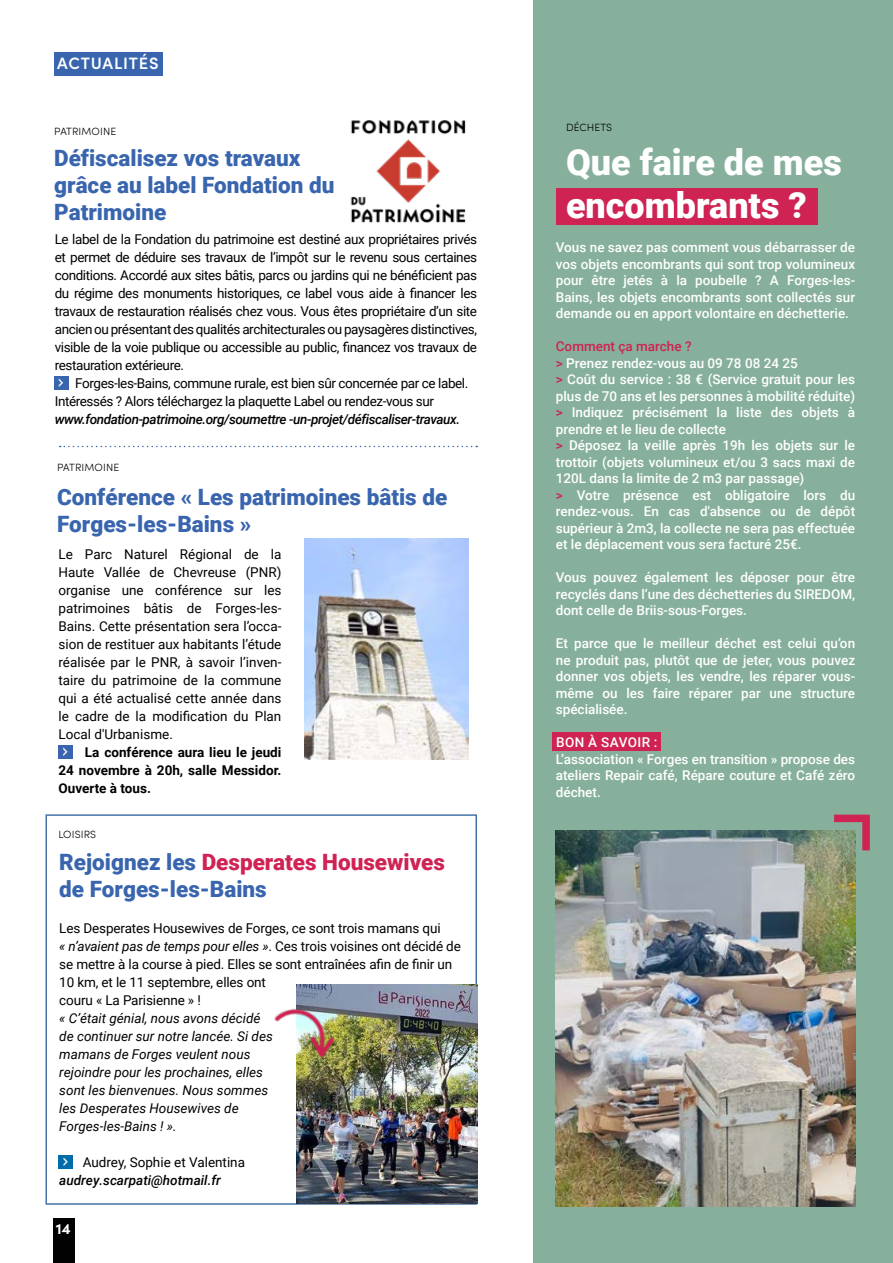
<style>
.page{position:relative;width:893px;height:1263px;background:#fff}
.page>*{position:absolute;margin:0;border:0;box-sizing:border-box;transform-origin:0 0}
.t1{font:900 36px/43.2px "Roboto";color:#fff}
.t2{font:900 22.5px/27px "Roboto";color:#3965ae}
.t3{font:600 16.5px "Sofia Pro";letter-spacing:.05em;color:#fff}
.t4{font:700 15px "Sofia Pro";color:#fff}
.t5{font:500 13.5px/16.5px "Roboto";color:#fff;text-align:justify}
.t6{font:13.5px/18px "Roboto";letter-spacing:-.01em;color:#000;text-align:justify}
.t7{font:italic 13.5px/18px "Roboto";color:#000}
.t8{font:13.5px/18px "Roboto";letter-spacing:-.03em;color:#000}
.t9{font:italic 500 13.5px "Roboto";letter-spacing:-.03em;color:#000}
.t10{font:700 13.5px/18px "Roboto";color:#000;text-align:justify}
.t11{font:italic 500 13.5px "Roboto";color:#000}
.t12{font:12px "Sifonn Basic";color:#fff}
.t13{font:300 10.5px "Sofia Pro";letter-spacing:.01em;color:#000}
.s1{color:#d02254}
.s2{font-style:italic}
.s3{color:#ce2354}
</style>
<div class="page">
<div style="left:54px;top:52px;width:108px;height:24px;background:#3965ae"></div>
<div style="left:45px;top:814px;width:432px;height:391px;border:2px solid #4573a7"></div>
<img style="left:350px;top:120px;width:116px;height:103px">
<div style="left:58px;top:1155px;width:15px;height:14px;background:#026baa"></div>
<div style="left:54px;top:376px;width:14px;height:14px;background:#3965ae"></div>
<div style="left:58px;top:745px;width:14px;height:14px;background:#3965ae"></div>
<img style="left:296px;top:985px;width:181px;height:218px">
<div style="left:534px;top:0;width:359px;height:1263px;background:#86b09c"></div>
<div style="left:556px;top:189px;width:262px;height:36px;background:#ce2353"></div>
<div style="left:553px;top:732px;width:108px;height:19px;background:#ce2353"></div>
<img style="left:274px;top:984px;width:79px;height:94px">
<div style="left:834px;top:815px;width:35px;height:7px;background:#ce2353"></div>
<div style="left:862px;top:815px;width:8px;height:35px;background:#ce2353"></div>
<svg style="left:60px;top:446px;width:417px;height:1px"></svg>
<img style="left:305px;top:538px;width:164px;height:221px">
<img style="left:556px;top:830px;width:299px;height:376px">
<div style="left:53px;top:1218px;width:21px;height:45px;background:#020203"></div>
<p class="t3" style="left:57px;top:51px;width:103px">ACTUALITÉS</p>
<p class="t13" style="left:54px;top:124px;width:63px">PATRIMOINE</p>
<h2 class="t2" style="left:54px;top:144px;width:282px">Défiscalisez vos travaux grâce au label Fondation du<br>Patrimoine</h2>
<p class="t6" style="left:55px;top:230px;width:424px">Le label de la Fondation du patrimoine est destiné aux propriétaires privés et permet de déduire ses travaux de l’impôt sur le revenu sous certaines conditions. Accordé aux sites bâtis, parcs ou jardins qui ne bénéficient pas du régime des monuments historiques, ce label vous aide à financer les travaux de restauration réalisés chez vous. Vous êtes propriétaire d’un site ancien ou présentant des qualités architecturales ou paysagères distinctives, visible de la voie publique ou accessible au public, financez vos travaux de restauration extérieure.</p>
<p class="t8" style="left:55px;top:374px;width:415px;text-indent:21px">Forges-les-Bains, commune rurale, est bien sûr concernée par ce label.<br>Intéressés ? Alors téléchargez la plaquette Label ou rendez-vous sur</p>
<p class="t9" style="left:55px;top:410px;width:407px">www.fondation-patrimoine.org/soumettre -un-projet/défiscaliser-travaux.</p>
<p class="t12" style="left:59px;top:374px;width:7px">&gt;</p>
<p class="t13" style="left:57px;top:460px;width:63px">PATRIMOINE</p>
<h2 class="t2" style="left:57px;top:483px;width:392px">Conférence « Les patrimoines bâtis de<br>Forges-les-Bains »</h2>
<p class="t6" style="left:58px;top:544px;width:224px">Le Parc Naturel Régional de la Haute Vallée de Chevreuse (PNR) organise une conférence sur les patrimoines bâtis de Forges-les-Bains. Cette présentation sera l’occa&shy;sion de restituer aux habitants l’étude réalisée par le PNR, à savoir l’inven&shy;taire du patrimoine de la commune qui a été actualisé cette année dans le cadre de la modification du Plan Local d'Urbanisme.</p>
<p class="t10" style="left:58px;top:742px;width:224px;text-indent:26px">La conférence aura lieu le jeudi 24 novembre à 20h, salle Messidor.<br>Ouverte à tous.</p>
<p class="t12" style="left:63px;top:743px;width:7px">&gt;</p>
<p class="t13" style="left:59px;top:827px;width:39px">LOISIRS</p>
<h2 class="t2" style="left:59px;top:848px;width:387px">Rejoignez les <span class="s1">Desperates Housewives </span>de Forges-les-Bains</h2>
<p class="t6" style="left:59px;top:919px;width:403px;text-align:left">Les Desperates Housewives de Forges, ce sont trois mamans qui<br><span class="s2">« n’avaient pas de temps pour elles »</span>. Ces trois voisines ont décidé de se mettre à la course à pied. Elles se sont entraînées afin de finir un 10 km, et le 11 septembre, elles ont<br>couru « La Parisienne » !</p>
<p class="t7" style="left:59px;top:1009px;width:215px">« C’était génial, nous avons décidé de continuer sur notre lancée. Si des mamans de Forges veulent nous rejoindre pour les prochaines, elles sont les bienvenues. Nous sommes les Desperates Housewives de<br>Forges-les-Bains ! ».</p>
<p class="t6" style="left:83px;top:1153px;width:164px">Audrey, Sophie et Valentina</p>
<p class="t11" style="left:59px;top:1171px;width:163px">audrey.scarpati@hotmail.fr</p>
<p class="t12" style="left:63px;top:1154px;width:7px">&gt;</p>
<p class="t4" style="left:56px;top:1217px;width:16px">14</p>
<p class="t13" style="left:566px;top:120px;width:48px">DÉCHETS</p>
<h1 class="t1" style="left:566px;top:139px;width:277px">Que faire de mes encombrants ?</h1>
<p class="t5" style="left:556px;top:239px;width:301px">Vous ne savez pas comment vous débarrasser de vos objets encombrants qui sont trop volumineux pour être jetés à la poubelle ? A Forges-les-Bains, les objets encombrants sont collectés sur demande ou en apport volontaire en déchetterie.</p>
<p class="t5" style="left:556px;top:338px;width:301px;text-align:left"><span class="s3">Comment ça marche ?<br>&gt;</span> Prenez rendez-vous au 09 78 08 24 25<br><span class="s3">&gt;</span> Coût du service : 38 € (Service gratuit pour les plus de 70 ans et les personnes à mobilité réduite) <span class="s3">&gt;</span> Indiquez précisément la liste des objets à prendre et le lieu de collecte<br><span class="s3">&gt;</span> Déposez la veille après 19h les objets sur le trottoir (objets volumineux et/ou 3 sacs maxi de 120L dans la limite de 2 m3 par passage)<br><span class="s3">&gt;</span> Votre présence est obligatoire lors du rendez-vous. En cas d'absence ou de dépôt supérieur à 2m3, la collecte ne sera pas effectuée et le déplacement vous sera facturé 25€.</p>
<p class="t5" style="left:556px;top:569px;width:301px">Vous pouvez également les déposer pour être recyclés dans l’une des déchetteries du SIREDOM, dont celle de Briis-sous-Forges.</p>
<p class="t5" style="left:556px;top:635px;width:301px">Et parce que le meilleur déchet est celui qu’on ne produit pas, plutôt que de jeter, vous pouvez donner vos objets, les vendre, les réparer vous&shy;même ou les faire réparer par une structure spécialisée.</p>
<p class="t5" style="left:556px;top:734px;width:301px;text-align:left">BON À SAVOIR :<br>L’association « Forges en transition » propose des ateliers Repair café, Répare couture et Café zéro déchet.</p>
</div>
